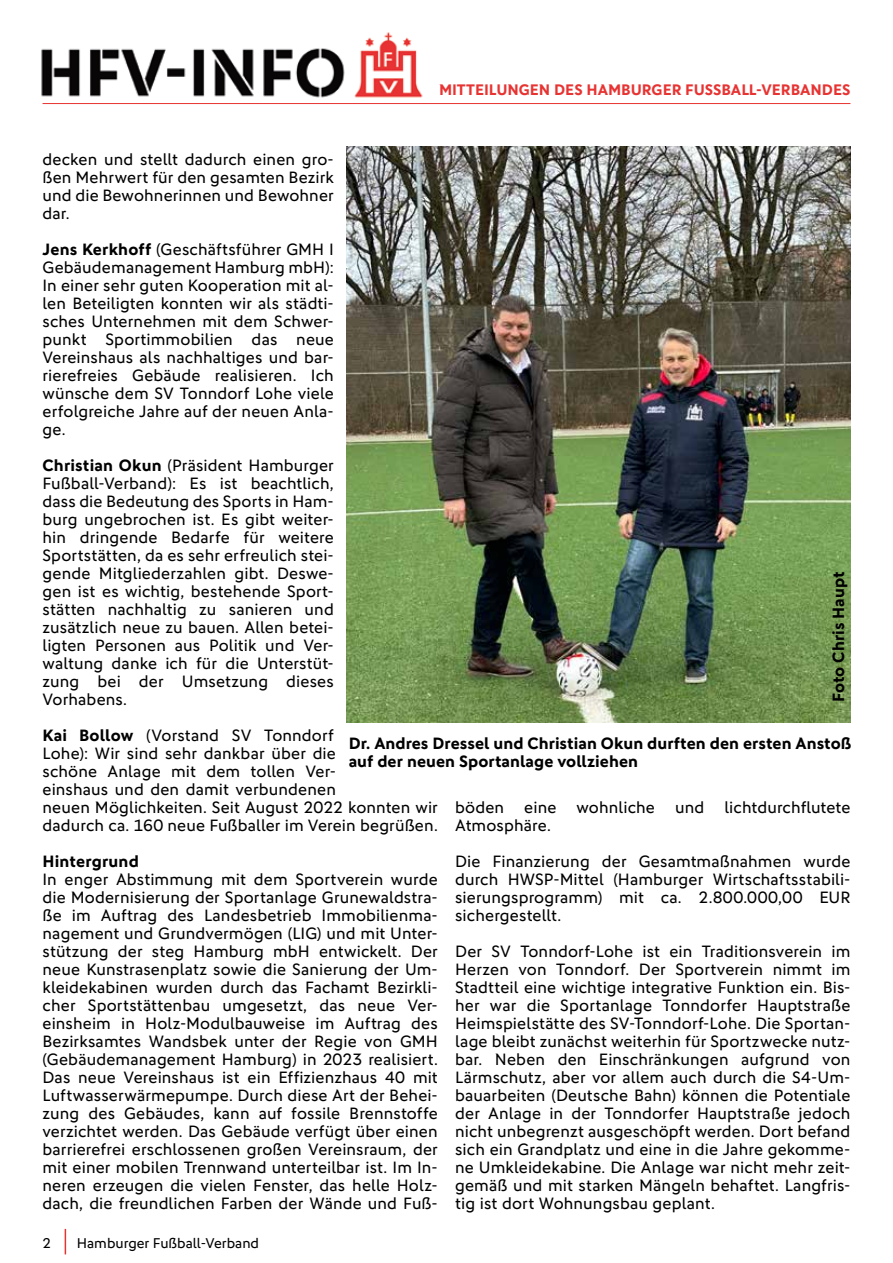
<style>
.page{position:relative;width:893px;height:1263px;background:#fff}
.page>*{position:absolute;margin:0;border:0;box-sizing:border-box;transform-origin:0 0}
.t1{font:16.5px/18px "DFB Sans";letter-spacing:.01em;color:#000;text-align:justify}
.t2{font:700 16.5px/18px "DFB Sans";color:#000}
.t3{font:700 15.3px "DFB Sans";color:#e73433}
.t4{font:14.25px "DFB Sans";color:#000}
.s1{font-weight:700}
</style>
<div class="page">
<svg style="left:65px;top:1229px;width:1px;height:25px"></svg>
<img style="left:41px;top:32px;width:382px;height:66px">
<hr style="left:43px;top:103px;width:807px;height:1px;background:#e73433">
<img style="left:347px;top:147px;width:503px;height:576px">
<p class="t3" style="left:439px;top:80px;width:413px">MITTEILUNGEN DES HAMBURGER FUSSBALL-VERBANDES</p>
<p class="t1" style="left:43px;top:150px;width:293px">decken und stellt dadurch einen gro&shy;ßen Mehrwert für den gesamten Bezirk und die Bewohnerinnen und Bewohner dar.</p>
<p class="t1" style="left:43px;top:240px;width:293px"><span class="s1">Jens Kerkhoff</span> (Geschäftsführer GMH I Gebäudemanagement Hamburg mbH):<br>In einer sehr guten Kooperation mit al&shy;len Beteiligten konnten wir als städti&shy;sches Unternehmen mit dem Schwer&shy;punkt Sportimmobilien das neue Vereinshaus als nachhaltiges und bar&shy;rierefreies Gebäude realisieren. Ich wünsche dem SV Tonndorf Lohe viele erfolgreiche Jahre auf der neuen Anla&shy;ge.</p>
<p class="t1" style="left:43px;top:456px;width:293px"><span class="s1">Christian Okun</span> (Präsident Hamburger Fußball-Verband): Es ist beachtlich, dass die Bedeutung des Sports in Ham&shy;burg ungebrochen ist. Es gibt weiter&shy;hin dringende Bedarfe für weitere Sportstätten, da es sehr erfreulich stei&shy;gende Mitgliederzahlen gibt. Deswe&shy;gen ist es wichtig, bestehende Sport&shy;stätten nachhaltig zu sanieren und zusätzlich neue zu bauen. Allen betei&shy;ligten Personen aus Politik und Ver&shy;waltung danke ich für die Unterstüt&shy;zung bei der Umsetzung dieses Vorhabens.</p>
<p class="t1" style="left:43px;top:726px;width:397px;text-align:left"><span class="s1">Kai Bollow</span> (Vorstand SV Tonndorf<br>Lohe): Wir sind sehr dankbar über die<br>schöne Anlage mit dem tollen Ver-<br>einshaus und den damit verbundenen<br>neuen Möglichkeiten. Seit August 2022 konnten wir dadurch ca. 160 neue Fußballer im Verein begrüßen.</p>
<p class="t2" style="left:43px;top:852px;width:98px">Hintergrund</p>
<p class="t1" style="left:43px;top:870px;width:397px">In enger Abstimmung mit dem Sportverein wurde die Modernisierung der Sportanlage Grunewaldstra&shy;ße im Auftrag des Landesbetrieb Immobilienma&shy;nagement und Grundvermögen (LIG) und mit Unter&shy;stützung der steg Hamburg mbH entwickelt. Der neue Kunstrasenplatz sowie die Sanierung der Um&shy;kleidekabinen wurden durch das Fachamt Bezirkli&shy;cher Sportstättenbau umgesetzt, das neue Ver&shy;einsheim in Holz-Modulbauweise im Auftrag des Bezirksamtes Wandsbek unter der Regie von GMH (Gebäudemanagement Hamburg) in 2023 realisiert.<br>Das neue Vereinshaus ist ein Effizienzhaus 40 mit Luftwasserwärmepumpe. Durch diese Art der Behei&shy;zung des Gebäudes, kann auf fossile Brennstoffe verzichtet werden. Das Gebäude verfügt über einen barrierefrei erschlossenen großen Vereinsraum, der mit einer mobilen Trennwand unterteilbar ist. Im In&shy;neren erzeugen die vielen Fenster, das helle Holz&shy;dach, die freundlichen Farben der Wände und Fuß-</p>
<p class="t2" style="left:829px;top:702px;width:132px;rotate:-90deg">Foto Chris Haupt</p>
<p class="t2" style="left:349px;top:734px;width:504px">Dr. Andres Dressel und Christian Okun durften den ersten Anstoß auf der neuen Sportanlage vollziehen</p>
<p class="t1" style="left:455px;top:798px;width:397px">böden eine wohnliche und lichtdurchflutete<br>Atmosphäre.</p>
<p class="t1" style="left:455px;top:852px;width:397px">Die Finanzierung der Gesamtmaßnahmen wurde durch HWSP-Mittel (Hamburger Wirtschaftsstabili&shy;sierungsprogramm) mit ca. 2.800.000,00 EUR sichergestellt.</p>
<p class="t1" style="left:455px;top:942px;width:397px">Der SV Tonndorf-Lohe ist ein Traditionsverein im Herzen von Tonndorf. Der Sportverein nimmt im Stadtteil eine wichtige integrative Funktion ein. Bis&shy;her war die Sportanlage Tonndorfer Hauptstraße Heimspielstätte des SV-Tonndorf-Lohe. Die Sportan&shy;lage bleibt zunächst weiterhin für Sportzwecke nutz&shy;bar. Neben den Einschränkungen aufgrund von Lärmschutz, aber vor allem auch durch die S4-Um&shy;bauarbeiten (Deutsche Bahn) können die Potentiale der Anlage in der Tonndorfer Hauptstraße jedoch nicht unbegrenzt ausgeschöpft werden. Dort befand sich ein Grandplatz und eine in die Jahre gekomme&shy;ne Umkleidekabine. Die Anlage war nicht mehr zeit&shy;gemäß und mit starken Mängeln behaftet. Langfris&shy;tig ist dort Wohnungsbau geplant.</p>
<p class="t4" style="left:43px;top:1235px;width:10px">2</p>
<p class="t4" style="left:77px;top:1235px;width:184px">Hamburger Fußball-Verband</p>
</div>
